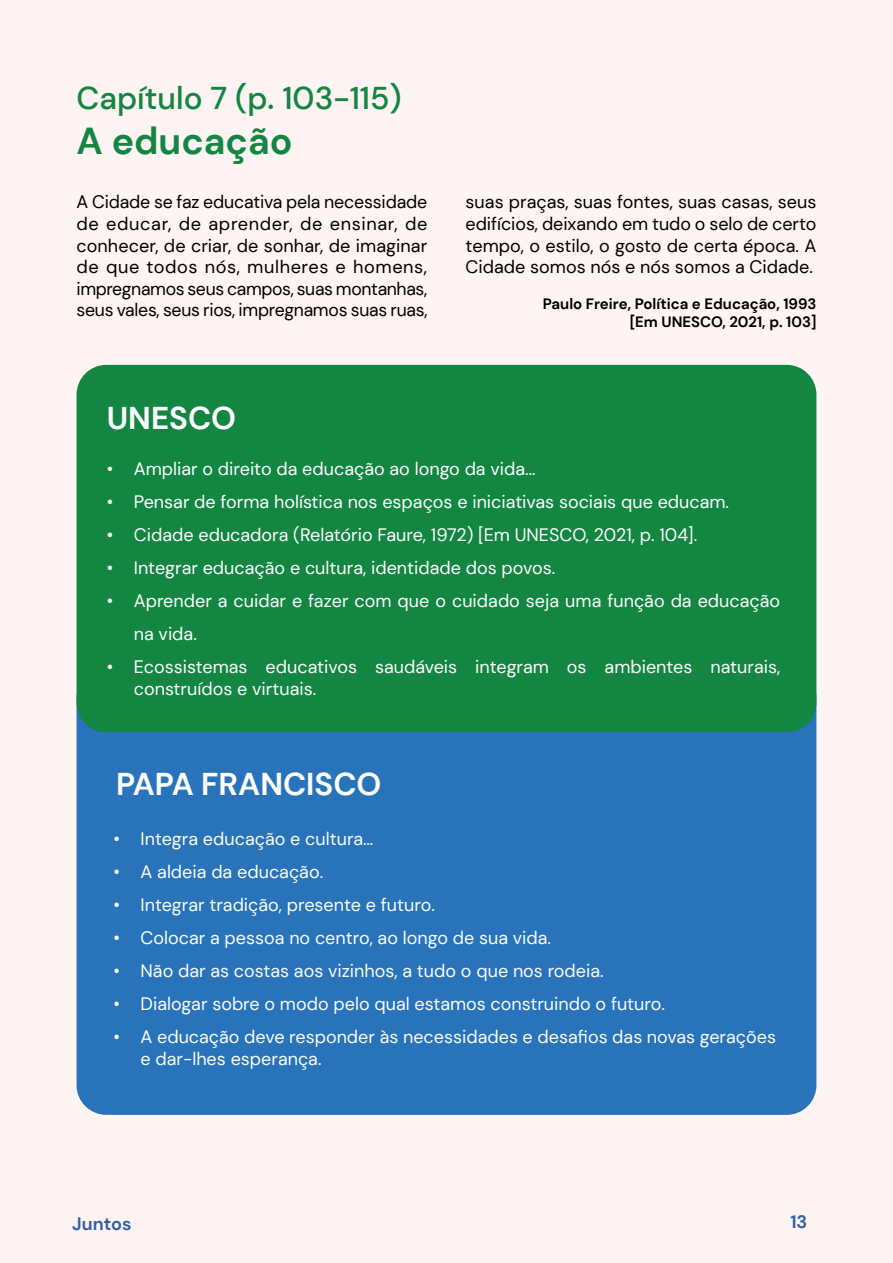
<style>
.page{position:relative;width:893px;height:1263px;background:#fff}
.page>*{position:absolute;margin:0;border:0;box-sizing:border-box;transform-origin:0 0}
.t1{font:700 37.5px "DM Sans";color:#138641}
.t2{font:500 31.5px "DM Sans";color:#138641}
.t3{font:700 31.5px "DM Sans";color:#fff}
.t4{font:18px/33px "DM Sans";color:#fff}
.t5{font:18px/21.6px "DM Sans";letter-spacing:-.015em;color:#000;text-align:justify}
.t6{font:18px/21.6px "DM Sans";color:#fbfdff}
.t7{font:700 18px "DM Sans";color:#3061ab}
.t8{font:700 15px "DM Sans";color:#000}
</style>
<div class="page">
<div style="left:1px;top:1px;width:892px;height:1262px;background:#fef4f3"></div>
<div style="left:77px;top:668px;width:739px;height:447px;background:#2873ba;border-radius:30px"></div>
<div style="left:77px;top:365px;width:739px;height:367px;background:#138641;border-radius:30px"></div>
<p class="t2" style="left:77px;top:79px;width:327px">Capítulo 7 (p. 103-115)</p>
<p class="t1" style="left:77px;top:118px;width:217px">A educação</p>
<p class="t5" style="left:77px;top:191px;width:352px">A Cidade se faz educativa pela necessidade de educar, de aprender, de ensinar, de conhecer, de criar, de sonhar, de imaginar de que todos nós, mulheres e homens, impregnamos seus campos, suas montanhas, seus vales, seus rios, impregnamos suas ruas,</p>
<p class="t5" style="left:466px;top:191px;width:352px">suas praças, suas fontes, suas casas, seus edifícios, deixando em tudo o selo de certo tempo, o estilo, o gosto de certa época. A Cidade somos nós e nós somos a Cidade.</p>
<p class="t8" style="left:543px;top:295px;width:275px">Paulo Freire, Política e Educação, 1993</p>
<p class="t8" style="left:630px;top:313px;width:188px">[Em UNESCO, 2021, p. 103]</p>
<p class="t3" style="left:107px;top:399px;width:131px">UNESCO</p>
<p class="t4" style="left:107px;top:453px;width:430px">• Ampliar o direito da educação ao longo da vida...</p>
<p class="t4" style="left:107px;top:486px;width:624px">• Pensar de forma holística nos espaços e iniciativas sociais que educam.</p>
<p class="t4" style="left:107px;top:519px;width:592px">• Cidade educadora (Relatório Faure, 1972) [Em UNESCO, 2021, p. 104].</p>
<p class="t4" style="left:107px;top:552px;width:450px">• Integrar educação e cultura, identidade dos povos.</p>
<p class="t4" style="left:134px;top:585px;width:648px;text-indent:-27px">• Aprender a cuidar e fazer com que o cuidado seja uma função da educação na vida.</p>
<p class="t4" style="left:134px;top:656px;width:648px;line-height:21.6px;text-indent:-27px">• Ecossistemas educativos saudáveis integram os ambientes naturais, construídos e virtuais.</p>
<p class="t3" style="left:116px;top:764px;width:267px">PAPA FRANCISCO</p>
<p class="t6" style="left:114px;top:828px;width:261px">• Integra educação e cultura…</p>
<p class="t6" style="left:114px;top:861px;width:211px">• A aldeia da educação.</p>
<p class="t6" style="left:114px;top:894px;width:323px">• Integrar tradição, presente e futuro.</p>
<p class="t6" style="left:114px;top:927px;width:439px">• Colocar a pessoa no centro, ao longo de sua vida.</p>
<p class="t6" style="left:114px;top:960px;width:492px">• Não dar as costas aos vizinhos, a tudo o que nos rodeia.</p>
<p class="t6" style="left:114px;top:993px;width:553px">• Dialogar sobre o modo pelo qual estamos construindo o futuro.</p>
<p class="t6" style="left:141px;top:1026px;width:637px;text-indent:-27px">• A educação deve responder às necessidades e desafios das novas gerações e dar-lhes esperança.</p>
<p class="t7" style="left:72px;top:1213px;width:61px">Juntos</p>
<p class="t7" style="left:790px;top:1210px;width:18px">13</p>
</div>
